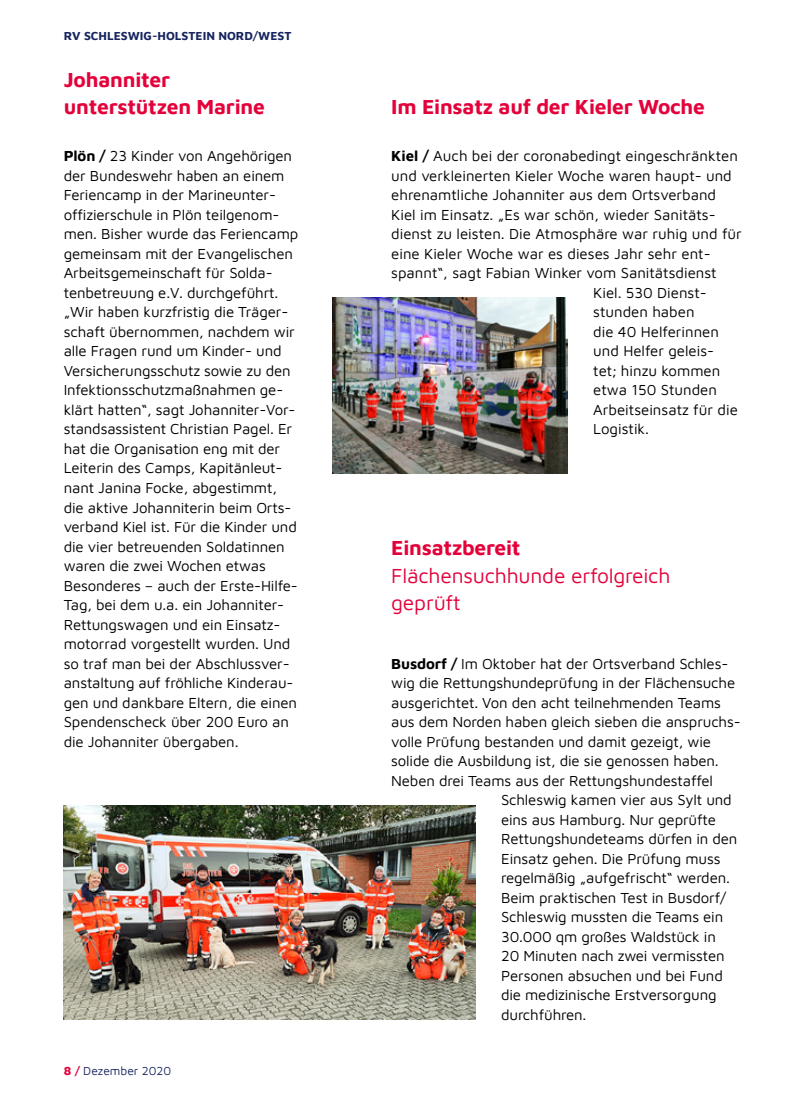
<style>
.page{position:relative;width:808px;height:1106px;background:#fff}
.page>*{position:absolute;margin:0;border:0;box-sizing:border-box;transform-origin:0 0}
.t1{font:700 21px/27.3px "Maven Pro";letter-spacing:-.01em;color:#e4003a}
.t2{font:21px/27.3px "Maven Pro";letter-spacing:-.01em;color:#e4003a}
.t3{font:15px/19.5px "Maven Pro";letter-spacing:-.01em;color:#000}
.t4{font:700 12px "Maven Pro";color:#17255f}
.t5{font:12px "Maven Pro";color:#17255f}
.s1{font-weight:700}
.s2{font-weight:700;color:#e4003a}
</style>
<div class="page">
<img style="left:64px;top:805px;width:412px;height:214px">
<img style="left:332px;top:298px;width:236px;height:175px">
<p class="t4" style="left:64px;top:28px;width:229px">RV SCHLESWIG-HOLSTEIN NORD/WEST</p>
<h1 class="t1" style="left:64px;top:64px;width:203px">Johanniter unterstützen Marine</h1>
<p class="t3" style="left:64px;top:145px;width:236px"><span class="s1">Plön /</span> 23 Kinder von Angehörigen der Bundeswehr haben an einem Feriencamp in der Marineunter&shy;offizierschule in Plön teilgenom&shy;men. Bisher wurde das Feriencamp gemeinsam mit der Evangelischen Arbeitsgemeinschaft für Solda&shy;tenbetreuung e.V. durchgeführt. „Wir haben kurzfristig die Träger&shy;schaft übernommen, nachdem wir alle Fragen rund um Kinder- und Versicherungsschutz sowie zu den Infektionsschutzmaßnahmen ge&shy;klärt hatten“, sagt Johanniter-Vor&shy;standsassistent Christian Pagel. Er hat die Organisation eng mit der Leiterin des Camps, Kapitänleut&shy;nant Janina Focke, abgestimmt, die aktive Johanniterin beim Orts&shy;verband Kiel ist. Für die Kinder und die vier betreuenden Soldatinnen waren die zwei Wochen etwas Besonderes – auch der Erste-Hilfe-Tag, bei dem u.a. ein Johanniter-Rettungswagen und ein Einsatz&shy;motorrad vorgestellt wurden. Und so traf man bei der Abschlussver&shy;anstaltung auf fröhliche Kinderau&shy;gen und dankbare Eltern, die einen Spendenscheck über 200 Euro an die Johanniter übergaben.</p>
<p class="t5" style="left:64px;top:1063px;width:109px"><span class="s2">8 /</span> Dezember 2020</p>
<h1 class="t1" style="left:391px;top:91px;width:315px">Im Einsatz auf der Kieler Woche</h1>
<p class="t3" style="left:391px;top:145px;width:348px"><span class="s1">Kiel /</span> Auch bei der coronabedingt eingeschränkten</p>
<p class="t3" style="left:391px;top:165px;width:342px">und verkleinerten Kieler Woche waren haupt- und</p>
<p class="t3" style="left:391px;top:184px;width:326px">ehrenamtliche Johanniter aus dem Ortsverband</p>
<p class="t3" style="left:391px;top:204px;width:326px">Kiel im Einsatz. „Es war schön, wieder Sanitäts-</p>
<p class="t3" style="left:391px;top:223px;width:352px">dienst zu leisten. Die Atmosphäre war ruhig und für</p>
<p class="t3" style="left:391px;top:243px;width:321px">eine Kieler Woche war es dieses Jahr sehr ent-</p>
<p class="t3" style="left:391px;top:262px;width:327px">spannt“, sagt Fabian Winker vom Sanitätsdienst</p>
<p class="t3" style="left:593px;top:282px;width:115px">Kiel. 530 Dienst-</p>
<p class="t3" style="left:593px;top:301px;width:103px">stunden haben</p>
<p class="t3" style="left:593px;top:321px;width:127px">die 40 Helferinnen</p>
<p class="t3" style="left:593px;top:340px;width:122px">und Helfer geleis-</p>
<p class="t3" style="left:593px;top:360px;width:129px">tet; hinzu kommen</p>
<p class="t3" style="left:593px;top:379px;width:125px">etwa 150 Stunden</p>
<p class="t3" style="left:593px;top:399px;width:146px">Arbeitseinsatz für die</p>
<p class="t3" style="left:593px;top:418px;width:57px">Logistik.</p>
<h1 class="t1" style="left:391px;top:533px;width:131px">Einsatzbereit</h1>
<h1 class="t2" style="left:391px;top:560px;width:281px">Flächensuchhunde erfolgreich geprüft</h1>
<p class="t3" style="left:391px;top:652px;width:339px"><span class="s1">Busdorf /</span> Im Oktober hat der Ortsverband Schles-</p>
<p class="t3" style="left:391px;top:672px;width:345px">wig die Rettungshundeprüfung in der Flächensuche</p>
<p class="t3" style="left:391px;top:691px;width:331px">ausgerichtet. Von den acht teilnehmenden Teams</p>
<p class="t3" style="left:391px;top:711px;width:351px">aus dem Norden haben gleich sieben die anspruchs-</p>
<p class="t3" style="left:391px;top:730px;width:321px">volle Prüfung bestanden und damit gezeigt, wie</p>
<p class="t3" style="left:391px;top:750px;width:329px">solide die Ausbildung ist, die sie genossen haben.</p>
<p class="t3" style="left:391px;top:769px;width:323px">Neben drei Teams aus der Rettungshundestaffel</p>
<p class="t3" style="left:501px;top:789px;width:232px">Schleswig kamen vier aus Sylt und</p>
<p class="t3" style="left:501px;top:808px;width:216px">eins aus Hamburg. Nur geprüfte</p>
<p class="t3" style="left:501px;top:828px;width:238px">Rettungshundeteams dürfen in den</p>
<p class="t3" style="left:501px;top:847px;width:221px">Einsatz gehen. Die Prüfung muss</p>
<p class="t3" style="left:501px;top:867px;width:230px">regelmäßig „aufgefrischt“ werden.</p>
<p class="t3" style="left:501px;top:886px;width:227px">Beim praktischen Test in Busdorf/</p>
<p class="t3" style="left:501px;top:906px;width:224px">Schleswig mussten die Teams ein</p>
<p class="t3" style="left:501px;top:925px;width:216px">30.000 qm großes Waldstück in</p>
<p class="t3" style="left:501px;top:945px;width:225px">20 Minuten nach zwei vermissten</p>
<p class="t3" style="left:501px;top:964px;width:223px">Personen absuchen und bei Fund</p>
<p class="t3" style="left:501px;top:984px;width:217px">die medizinische Erstversorgung</p>
<p class="t3" style="left:501px;top:1003px;width:87px">durchführen.</p>
</div>
